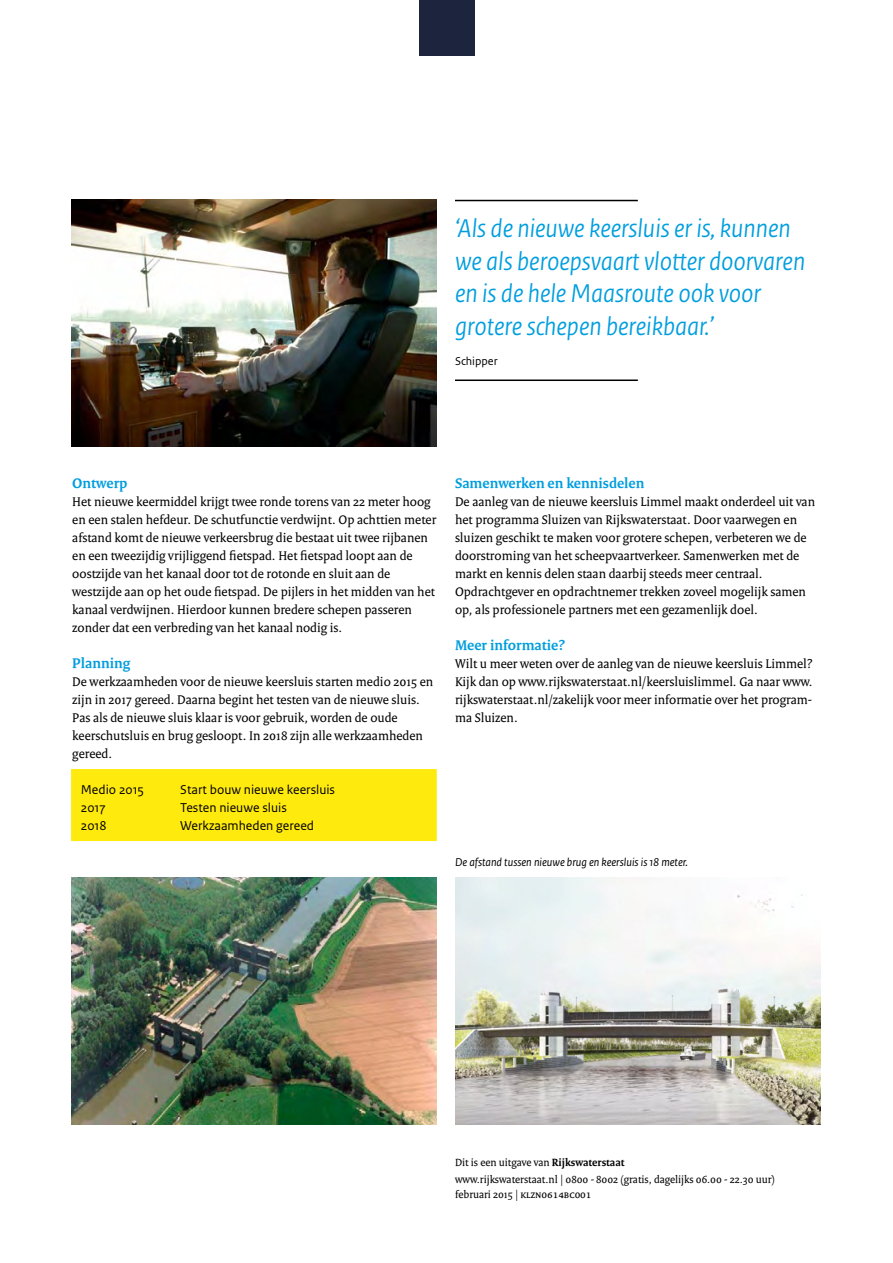
<style>
.page{position:relative;width:893px;height:1263px;background:#fff}
.page>*{position:absolute;margin:0;border:0;box-sizing:border-box;transform-origin:0 0}
.t1{font:italic 27px/32.4px "Rijksoverheid Sans Heading";color:#009ede}
.t2{font:700 15px "Rijksoverheid Serif";color:#009ede}
.t3{font:13.5px/18px "Rijksoverheid Serif";color:#000}
.t4{font:13.5px "Rijksoverheid Sans Text";color:#000}
.t5{font:italic 12px "Rijksoverheid Sans Text";color:#000}
.t6{font:12px "Rijksoverheid Sans Text";color:#000}
.t7{font:11.25px/16.5px "Rijksoverheid Serif";color:#000}
.s1{font-weight:700}
</style>
<div class="page">
<img style="left:455px;top:877px;width:366px;height:247px">
<img style="left:71px;top:877px;width:366px;height:247px">
<img style="left:71px;top:200px;width:366px;height:246px">
<div style="left:71px;top:769px;width:366px;height:72px;background:#ffea0e;border:2px solid #ffea0e"></div>
<hr style="left:455px;top:200px;width:183px;height:1px;background:#000">
<hr style="left:455px;top:379px;width:183px;height:2px;background:#000">
<div style="left:419px;top:0;width:55px;height:55px;background:#1c243e"></div>
<h1 class="t1" style="left:455px;top:213px;width:352px">‘Als de nieuwe keersluis er is, kunnen we als beroepsvaart vlotter doorvaren en is de hele Maasroute ook voor grotere schepen bereikbaar.’</h1>
<p class="t6" style="left:455px;top:354px;width:44px">Schipper</p>
<p class="t2" style="left:72px;top:474px;width:57px">Ontwerp</p>
<p class="t3" style="left:72px;top:492px;width:365px">Het nieuwe keermiddel krijgt twee ronde torens van 22 meter hoog en een stalen hefdeur. De schutfunctie verdwijnt. Op achttien meter afstand komt de nieuwe verkeersbrug die bestaat uit twee rijbanen en een tweezijdig vrijliggend fietspad. Het fietspad loopt aan de oostzijde van het kanaal door tot de rotonde en sluit aan de westzijde aan op het oude fietspad. De pijlers in het midden van het kanaal verdwijnen. Hierdoor kunnen bredere schepen passeren zonder dat een verbreding van het kanaal nodig is.</p>
<p class="t2" style="left:72px;top:654px;width:60px">Planning</p>
<p class="t3" style="left:72px;top:672px;width:362px">De werkzaamheden voor de nieuwe keersluis starten medio 2015 en zijn in 2017 gereed. Daarna begint het testen van de nieuwe sluis.<br>Pas als de nieuwe sluis klaar is voor gebruik, worden de oude keerschutsluis en brug gesloopt. In 2018 zijn alle werkzaamheden gereed.</p>
<p class="t4" style="left:81px;top:782px;width:65px">Medio 2015</p>
<p class="t4" style="left:180px;top:782px;width:156px">Start bouw nieuwe keersluis</p>
<p class="t4" style="left:81px;top:800px;width:26px">2017</p>
<p class="t4" style="left:180px;top:800px;width:108px">Testen nieuwe sluis</p>
<p class="t4" style="left:81px;top:818px;width:27px">2018</p>
<p class="t4" style="left:180px;top:818px;width:135px">Werkzaamheden gereed</p>
<p class="t2" style="left:455px;top:474px;width:191px">Samenwerken en kennisdelen</p>
<p class="t3" style="left:455px;top:492px;width:362px">De aanleg van de nieuwe keersluis Limmel maakt onderdeel uit van het programma Sluizen van Rijkswaterstaat. Door vaarwegen en sluizen geschikt te maken voor grotere schepen, verbeteren we de doorstroming van het scheepvaartverkeer. Samenwerken met de markt en kennis delen staan daarbij steeds meer centraal.<br>Opdrachtgever en opdrachtnemer trekken zoveel mogelijk samen op, als professionele partners met een gezamenlijk doel.</p>
<p class="t2" style="left:455px;top:636px;width:111px">Meer informatie?</p>
<p class="t3" style="left:455px;top:654px;width:359px;text-align:justify">Wilt u meer weten over de aanleg van de nieuwe keersluis Limmel?<br>Kijk dan op www.rijkswaterstaat.nl/keersluislimmel. Ga naar www. rijkswaterstaat.nl/zakelijk voor meer informatie over het program&shy;ma Sluizen.</p>
<p class="t5" style="left:455px;top:855px;width:234px">De afstand tussen nieuwe brug en keersluis is 18 meter.</p>
<p class="t7" style="left:455px;top:1154px;width:321px">Dit is een uitgave van <span class="s1">Rijkswaterstaat<br></span>www.rijkswaterstaat.nl | 0800 - 8002 (gratis, dagelijks 06.00 - 22.30 uur)</p>
<p class="t7" style="left:455px;top:1186px;width:138px">februari 2015 | klzn0614bc001</p>
</div>
